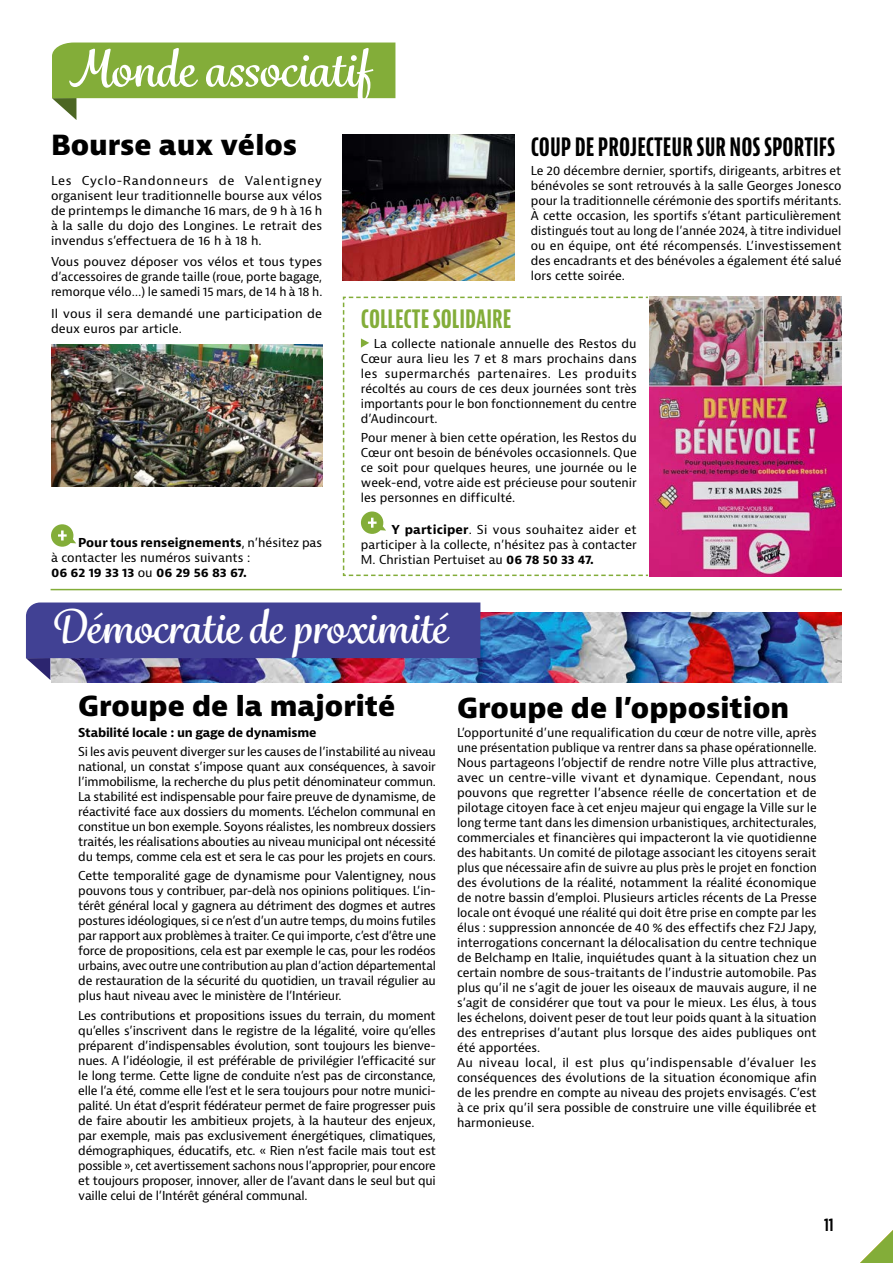
<style>
.page{position:relative;width:893px;height:1263px;background:#fff}
.page>*{position:absolute;margin:0;border:0;box-sizing:border-box;transform-origin:0 0}
.t1{font:700 50.1px "Grafolita Script";color:#fff}
.t2{font:700 45px "Grafolita Script";color:#fff}
.t3{font:800 27px "Bernina Sans";color:#000}
.t4{font:700 extra-condensed 27px "Bernina Sans";color:#000}
.t5{font:700 extra-condensed 27px "Bernina Sans";color:#83ad39}
.t6{font:700 extra-condensed 18px "Bernina Sans";color:#000}
.t7{font:12px/15px "Bernina Sans";color:#000;text-align:justify}
.t8{font:12px/15px "Bernina Sans";color:#000;text-align:justify;scale:1.04 1}
.t9{font:700 12px "Bernina Sans";letter-spacing:-.02em;color:#000}
.s1{font-weight:700}
</style>
<div class="page">
<img style="left:51px;top:612px;width:791px;height:71px">
<svg style="left:860px;top:1230px;width:33px;height:33px"></svg>
<svg style="left:51px;top:524px;width:25px;height:23px"></svg>
<img style="left:51px;top:344px;width:271px;height:142px">
<svg style="left:52px;top:43px;width:343px;height:77px"></svg>
<hr style="left:51px;top:589px;width:791px;height:1px;background:#83ad39">
<svg style="left:26px;top:602px;width:454px;height:78px;background:#504c95"></svg>
<img style="left:343px;top:134px;width:171px;height:147px">
<img style="left:650px;top:297px;width:191px;height:279px">
<svg style="left:342px;top:296px;width:308px;height:281px"></svg>
<h1 class="t1" style="left:68px;top:34px;width:304px">Monde associatif</h1>
<h3 class="t3" style="left:51px;top:127px;width:248px">Bourse aux vélos</h3>
<p class="t8" style="left:51px;top:173px;width:262px">Les Cyclo-Randonneurs de Valentigney organisent leur traditionnelle bourse aux vélos de printemps le dimanche 16 mars, de 9 h à 16 h à la salle du dojo des Longines. Le retrait des invendus s’effectuera de 16 h à 18 h.</p>
<p class="t7" style="left:51px;top:255px;width:273px">Vous pouvez déposer vos vélos et tous types d’accessoires de grande taille (roue, porte bagage, remorque vélo…) le samedi 15 mars, de 14 h à 18 h.</p>
<p class="t8" style="left:51px;top:306px;width:262px">Il vous il sera demandé une participation de deux euros par article.</p>
<p class="t7" style="left:51px;top:535px;width:273px;text-align:left;text-indent:27px"><span class="s1">Pour tous renseignements</span>, n’hésitez pas à contacter les numéros suivants :<br><span class="s1">06 62 19 33 13</span> ou <span class="s1">06 29 56 83 67.</span></p>
<h3 class="t4" style="left:531px;top:131px;width:306px">COUP DE PROJECTEUR SUR NOS SPORTIFS</h3>
<p class="t7" style="left:531px;top:164px;width:312px">Le 20 décembre dernier, sportifs, dirigeants, arbitres et bénévoles se sont retrouvés à la salle Georges Jonesco pour la traditionnelle cérémonie des sportifs méritants.<br>À cette occasion, les sportifs s’étant particulièrement distingués tout au long de l’année 2024, à titre individuel ou en équipe, ont été récompensés. L’investissement des encadrants et des bénévoles a également été salué lors cette soirée.</p>
<h3 class="t5" style="left:361px;top:303px;width:152px">COLLECTE SOLIDAIRE</h3>
<p class="t7" style="left:361px;top:336px;width:277px;text-indent:13px">La collecte nationale annuelle des Restos du Cœur aura lieu les 7 et 8 mars prochains dans les supermarchés partenaires. Les produits récoltés au cours de ces deux journées sont très importants pour le bon fonctionnement du centre d’Audincourt.</p>
<p class="t7" style="left:361px;top:430px;width:277px">Pour mener à bien cette opération, les Restos du Cœur ont besoin de bénévoles occasionnels. Que ce soit pour quelques heures, une journée ou le week-end, votre aide est précieuse pour soutenir les personnes en difficulté.</p>
<p class="t7" style="left:361px;top:522px;width:277px;text-indent:31px"><span class="s1">Y participer</span>. Si vous souhaitez aider et participer à la collecte, n’hésitez pas à contacter M. Christian Pertuiset au <span class="s1">06 78 50 33 47.</span></p>
<h2 class="t2" style="left:50px;top:596px;width:398px">Démocratie de proximité</h2>
<h3 class="t3" style="left:78px;top:688px;width:319px">Groupe de la majorité</h3>
<h3 class="t3" style="left:457px;top:690px;width:334px">Groupe de l’opposition</h3>
<p class="t9" style="left:78px;top:725px;width:240px">Stabilité locale : un gage de dynamisme</p>
<p class="t7" style="left:78px;top:744px;width:359px">Si les avis peuvent diverger sur les causes de l’instabilité au niveau national, un constat s’impose quant aux conséquences, à savoir l’immobilisme, la recherche du plus petit dénominateur commun.<br>La stabilité est indispensable pour faire preuve de dynamisme, de réactivité face aux dossiers du moments. L’échelon communal en constitue un bon exemple. Soyons réalistes, les nombreux dossiers traités, les réalisations abouties au niveau municipal ont nécessité du temps, comme cela est et sera le cas pour les projets en cours.</p>
<p class="t7" style="left:78px;top:869px;width:359px">Cette temporalité gage de dynamisme pour Valentigney, nous pouvons tous y contribuer, par-delà nos opinions politiques. L’in&shy;térêt général local y gagnera au détriment des dogmes et autres postures idéologiques, si ce n’est d’un autre temps, du moins futiles par rapport aux problèmes à traiter. Ce qui importe, c’est d’être une force de propositions, cela est par exemple le cas, pour les rodéos urbains, avec outre une contribution au plan d’action départemental de restauration de la sécurité du quotidien, un travail régulier au plus haut niveau avec le ministère de l’Intérieur.</p>
<p class="t7" style="left:78px;top:1008px;width:359px">Les contributions et propositions issues du terrain, du moment qu’elles s’inscrivent dans le registre de la légalité, voire qu’elles préparent d’indispensables évolution, sont toujours les bienve&shy;nues. A l’idéologie, il est préférable de privilégier l’efficacité sur le long terme. Cette ligne de conduite n’est pas de circonstance, elle l’a été, comme elle l’est et le sera toujours pour notre munici&shy;palité. Un état d’esprit fédérateur permet de faire progresser puis de faire aboutir les ambitieux projets, à la hauteur des enjeux, par exemple, mais pas exclusivement énergétiques, climatiques, démographiques, éducatifs, etc. « Rien n’est facile mais tout est possible », cet avertissement sachons nous l’approprier, pour encore et toujours proposer, innover, aller de l’avant dans le seul but qui vaille celui de l’Intérêt général communal.</p>
<p class="t7" style="left:457px;top:725px;width:361px;text-align:left">L’opportunité d’une requalification du cœur de notre ville, après une présentation publique va rentrer dans sa phase opérationnelle.<br>Nous partageons l’objectif de rendre notre Ville plus attractive, avec un centre-ville vivant et dynamique. Cependant, nous pouvons que regretter l’absence réelle de concertation et de pilotage citoyen face à cet enjeu majeur qui engage la Ville sur le long terme tant dans les dimension urbanistiques, architecturales, commerciales et financières qui impacteront la vie quotidienne des habitants. Un comité de pilotage associant les citoyens serait plus que nécessaire afin de suivre au plus près le projet en fonction des évolutions de la réalité, notamment la réalité économique de notre bassin d’emploi. Plusieurs articles récents de La Presse locale ont évoqué une réalité qui doit être prise en compte par les élus : suppression annoncée de 40 % des effectifs chez F2J Japy, interrogations concernant la délocalisation du centre technique de Belchamp en Italie, inquiétudes quant à la situation chez un certain nombre de sous-traitants de l’industrie automobile. Pas plus qu’il ne s’agit de jouer les oiseaux de mauvais augure, il ne s’agit de considérer que tout va pour le mieux. Les élus, à tous les échelons, doivent peser de tout leur poids quant à la situation des entreprises d’autant plus lorsque des aides publiques ont été apportées.<br>Au niveau local, il est plus qu’indispensable d’évaluer les conséquences des évolutions de la situation économique afin de les prendre en compte au niveau des projets envisagés. C’est à ce prix qu’il sera possible de construire une ville équilibrée et harmonieuse.</p>
<h3 class="t6" style="left:824px;top:1214px;width:11px">11</h3>
</div>
